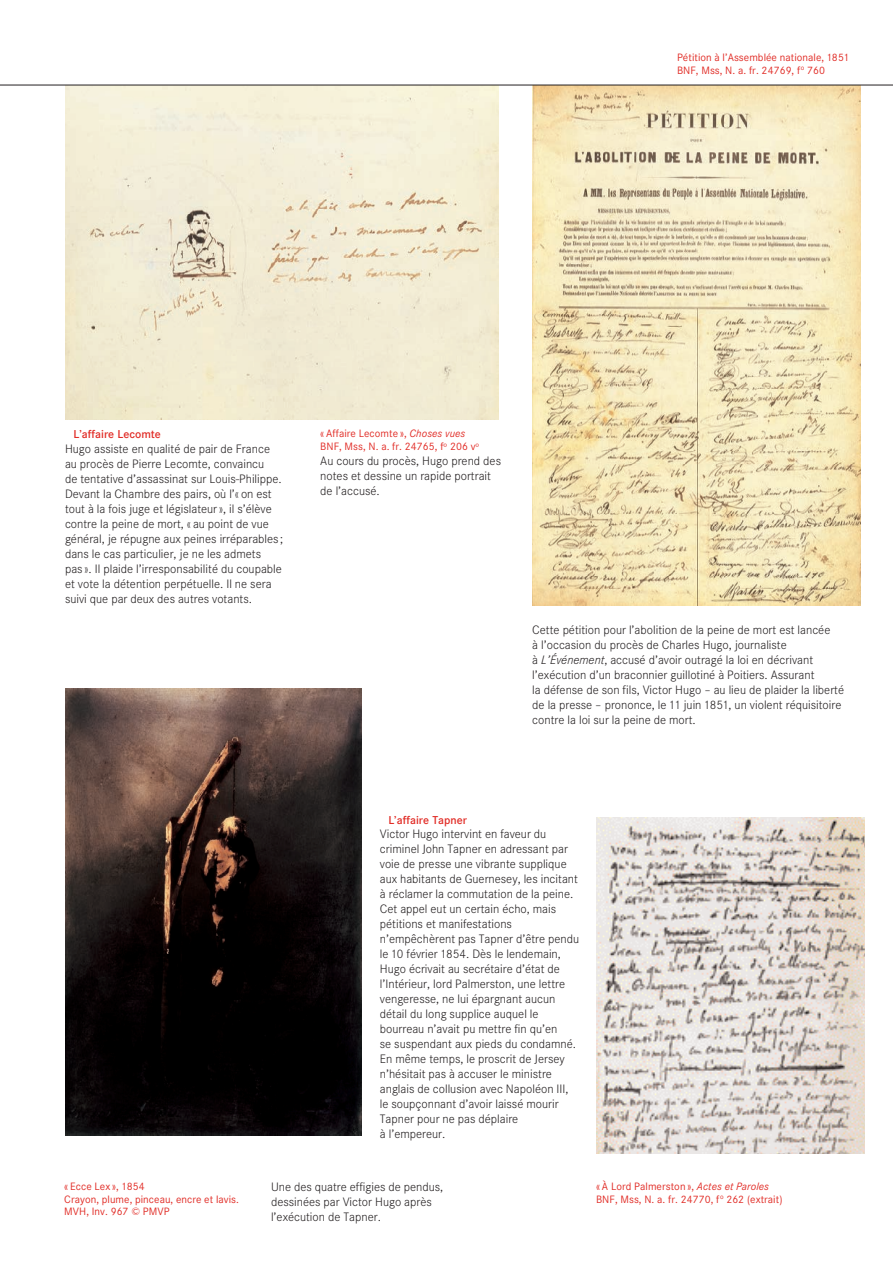
<style>
.page{position:relative;width:893px;height:1263px;background:#fff}
.page>*{position:absolute;margin:0;border:0;box-sizing:border-box;transform-origin:0 0}
.t1{font:300 12px/15px "Corporate SBQ3";color:#231f20}
.t2{font:500 11.25px "Corporate SBQ3";color:#e12c26}
.t3{font:10.5px/12.8px "Corporate SBQ3";letter-spacing:.005em;color:#e12c26}
.s1{font-style:italic}
</style>
<div class="page">
<img style="left:65px;top:689px;width:297px;height:446px">
<img style="left:65px;top:86px;width:433px;height:334px">
<img style="left:533px;top:86px;width:327px;height:520px">
<img style="left:596px;top:817px;width:268px;height:337px">
<hr style="left:0;top:85px;width:892px;height:1px;background:#231f20">
<p class="t3" style="left:677px;top:51px;width:173px">Pétition à l’Assemblée nationale, 1851<br>BNF, Mss, N. a. fr. 24769, f<sup>o</sup> 760</p>
<p class="t2" style="left:74px;top:428px;width:89px">L’affaire Lecomte</p>
<p class="t1" style="left:65px;top:441px;width:220px">Hugo assiste en qualité de pair de France au procès de Pierre Lecomte, convaincu<br>de tentative d’assassinat sur Louis-Philippe.<br>Devant la Chambre des pairs, où l’« on est tout à la fois juge et législateur », il s’élève contre la peine de mort, « au point de vue général, je répugne aux peines irréparables ; dans le cas particulier, je ne les admets<br>pas ». Il plaide l’irresponsabilité du coupable et vote la détention perpétuelle. Il ne sera suivi que par deux des autres votants.</p>
<p class="t3" style="left:320px;top:427px;width:160px">« Affaire Lecomte », <span class="s1">Choses vues<br></span>BNF, Mss, N. a. fr. 24765, f° 206 v°</p>
<p class="t1" style="left:320px;top:453px;width:182px">Au cours du procès, Hugo prend des notes et dessine un rapide portrait de l’accusé.</p>
<p class="t1" style="left:532px;top:622px;width:313px">Cette pétition pour l’abolition de la peine de mort est lancée<br>à l’occasion du procès de Charles Hugo, journaliste<br>à <span class="s1">L’Événement</span>, accusé d’avoir outragé la loi en décrivant l’exécution d’un braconnier guillotiné à Poitiers. Assurant<br>la défense de son fils, Victor Hugo – au lieu de plaider la liberté de la presse – prononce, le 11 juin 1851, un violent réquisitoire contre la loi sur la peine de mort.</p>
<p class="t2" style="left:388px;top:813px;width:80px">L’affaire Tapner</p>
<p class="t1" style="left:380px;top:827px;width:201px">Victor Hugo intervint en faveur du criminel John Tapner en adressant par voie de presse une vibrante supplique aux habitants de Guernesey, les incitant à réclamer la commutation de la peine.<br>Cet appel eut un certain écho, mais pétitions et manifestations n’empêchèrent pas Tapner d’être pendu le 10 février 1854. Dès le lendemain, Hugo écrivait au secrétaire d’état de l’Intérieur, lord Palmerston, une lettre vengeresse, ne lui épargnant aucun détail du long supplice auquel le bourreau n’avait pu mettre fin qu’en<br>se suspendant aux pieds du condamné.<br>En même temps, le proscrit de Jersey n’hésitait pas à accuser le ministre anglais de collusion avec Napoléon III, le soupçonnant d’avoir laissé mourir Tapner pour ne pas déplaire<br>à l’empereur.</p>
<p class="t3" style="left:64px;top:1180px;width:176px">« Ecce Lex », 1854<br>Crayon, plume, pinceau, encre et lavis.<br>MVH, Inv. 967 © PMVP</p>
<p class="t1" style="left:271px;top:1179px;width:174px">Une des quatre effigies de pendus, dessinées par Victor Hugo après l’exécution de Tapner.</p>
<p class="t3" style="left:596px;top:1180px;width:188px">« À Lord Palmerston », <span class="s1">Actes et Paroles<br></span>BNF, Mss, N. a. fr. 24770, f<sup>o</sup> 262 (extrait)</p>
</div>
